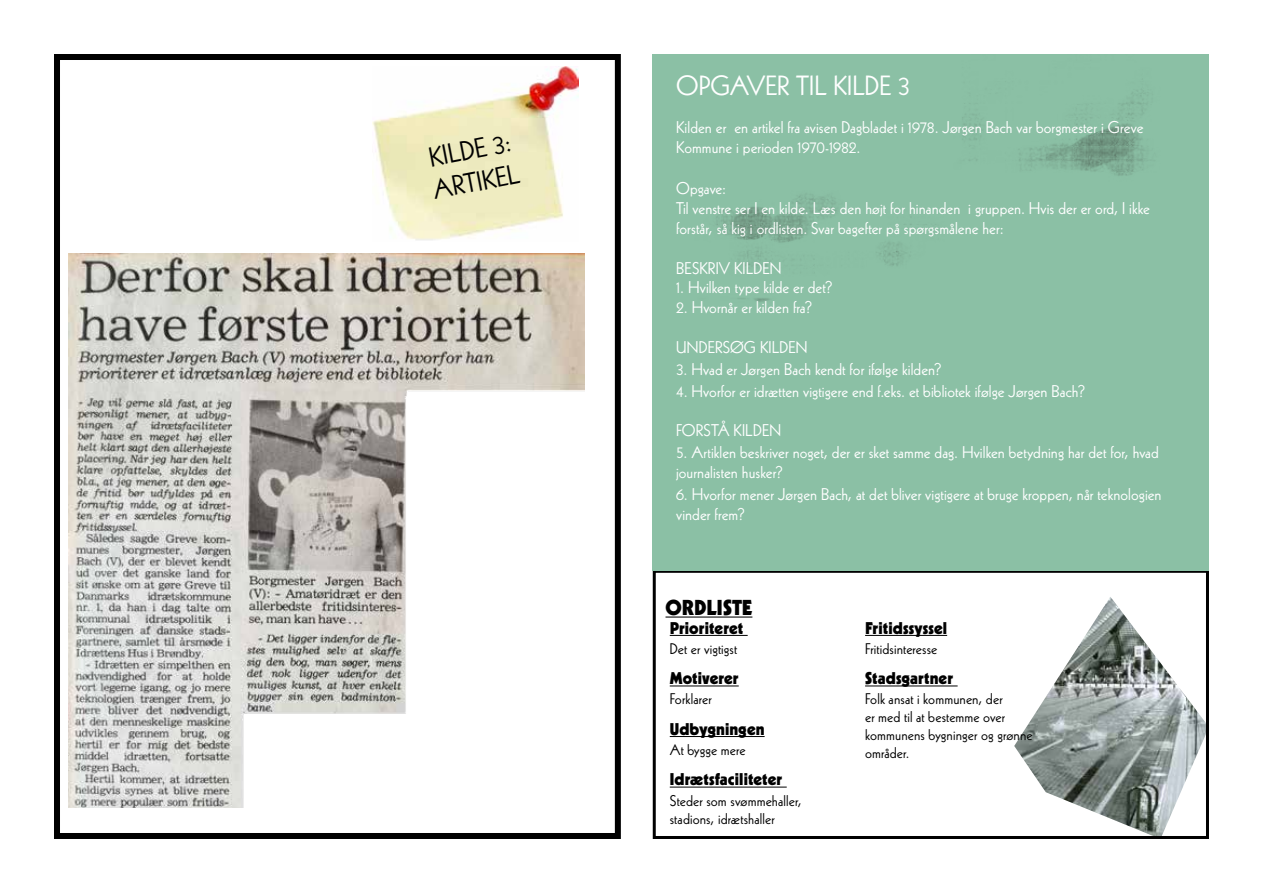
<style>
.page{position:relative;width:1263px;height:893px;background:#fff}
.page>*{position:absolute;margin:0;border:0;box-sizing:border-box;transform-origin:0 0}
.t1{font:27px "Kabel LT Std";letter-spacing:.005em;color:#fff}
.t2{font:27px/32.4px "Kabel LT Std";color:#000}
.t3{font:900 21px "Kabel LT Std";color:#000}
.t4{font:16.5px/19.8px "Kabel LT Std";letter-spacing:.005em;color:#fff}
.t5{font:900 16.5px "Kabel LT Std";letter-spacing:.005em;color:#000}
.t6{font:15px/18px "Kabel LT Std";letter-spacing:.01em;color:#000}
</style>
<div class="page">
<img style="left:1014px;top:597px;width:191px;height:238px">
<hr style="left:665px;top:616px;width:87px;height:2px;background:#000">
<div style="left:54px;top:54px;width:567px;height:785px;border:6px solid #000"></div>
<img style="left:372px;top:66px;width:206px;height:174px">
<div style="left:653px;top:570px;width:556px;height:269px;border:3px solid #000"></div>
<hr style="left:670px;top:635px;width:78px;height:1px;background:#000">
<hr style="left:670px;top:685px;width:69px;height:1px;background:#000">
<hr style="left:670px;top:736px;width:95px;height:1px;background:#000">
<hr style="left:670px;top:787px;width:117px;height:1px;background:#000">
<hr style="left:865px;top:635px;width:82px;height:1px;background:#000">
<hr style="left:865px;top:685px;width:93px;height:1px;background:#000">
<img style="left:68px;top:254px;width:517px;height:553px">
<div style="left:653px;top:54px;width:556px;height:517px;background:#8bc0a5"></div>
<img style="left:716px;top:92px;width:429px;height:210px">
<h1 class="t2" style="left:424px;top:142px;width:89px;rotate:-11deg">KILDE 3:<br>ARTIKEL</h1>
<h1 class="t1" style="left:676px;top:70px;width:236px">OPGAVER TIL KILDE 3</h1>
<p class="t4" style="left:676px;top:117px;width:469px">Kilden er en artikel fra avisen Dagbladet i 1978. Jørgen Bach var borgmester i Greve<br>Kommune i perioden 1970-1982.</p>
<p class="t4" style="left:676px;top:179px;width:475px">Opgave:<br>Til venstre ser I en kilde. Læs den højt for hinanden i gruppen. Hvis der er ord, I ikke forstår, så kig i ordlisten. Svar bagefter på spørgsmålene her:</p>
<p class="t4" style="left:676px;top:258px;width:107px">BESKRIV KILDEN</p>
<p class="t4" style="left:676px;top:278px;width:158px">1. Hvilken type kilde er det?</p>
<p class="t4" style="left:676px;top:298px;width:138px">2. Hvornår er kilden fra?</p>
<p class="t4" style="left:676px;top:337px;width:133px">UNDERSØG KILDEN</p>
<p class="t4" style="left:676px;top:359px;width:267px">3. Hvad er Jørgen Bach kendt for ifølge kilden?</p>
<p class="t4" style="left:676px;top:381px;width:410px">4. Hvorfor er idrætten vigtigere end f.eks. et bibliotek ifølge Jørgen Bach?</p>
<p class="t4" style="left:676px;top:421px;width:106px">FORSTÅ KILDEN</p>
<p class="t4" style="left:676px;top:443px;width:484px">5. Artiklen beskriver noget, der er sket samme dag. Hvilken betydning har det for, hvad journalisten husker?</p>
<p class="t4" style="left:676px;top:484px;width:487px">6. Hvorfor mener Jørgen Bach, at det bliver vigtigere at bruge kroppen, når teknologien vinder frem?</p>
<p class="t3" style="left:665px;top:594px;width:88px">ORDLISTE</p>
<p class="t5" style="left:670px;top:617px;width:75px">Prioriteret</p>
<p class="t6" style="left:670px;top:640px;width:69px">Det er vigtigst</p>
<p class="t5" style="left:670px;top:668px;width:70px">Motiverer</p>
<p class="t6" style="left:670px;top:690px;width:44px">Forklarer</p>
<p class="t5" style="left:670px;top:718px;width:96px">Udbygningen</p>
<p class="t6" style="left:670px;top:741px;width:77px">At bygge mere</p>
<p class="t5" style="left:670px;top:769px;width:114px">Idrætsfaciliteter</p>
<p class="t6" style="left:670px;top:791px;width:134px">Steder som svømmehaller, stadions, idrætshaller</p>
<p class="t5" style="left:865px;top:617px;width:84px">Fritidssyssel</p>
<p class="t6" style="left:865px;top:640px;width:74px">Fritidsinteresse</p>
<p class="t5" style="left:865px;top:668px;width:90px">Stadsgartner</p>
<p class="t6" style="left:865px;top:690px;width:169px">Folk ansat i kommunen, der<br>er med til at bestemme over kommunens bygninger og grønne områder.</p>
</div>
